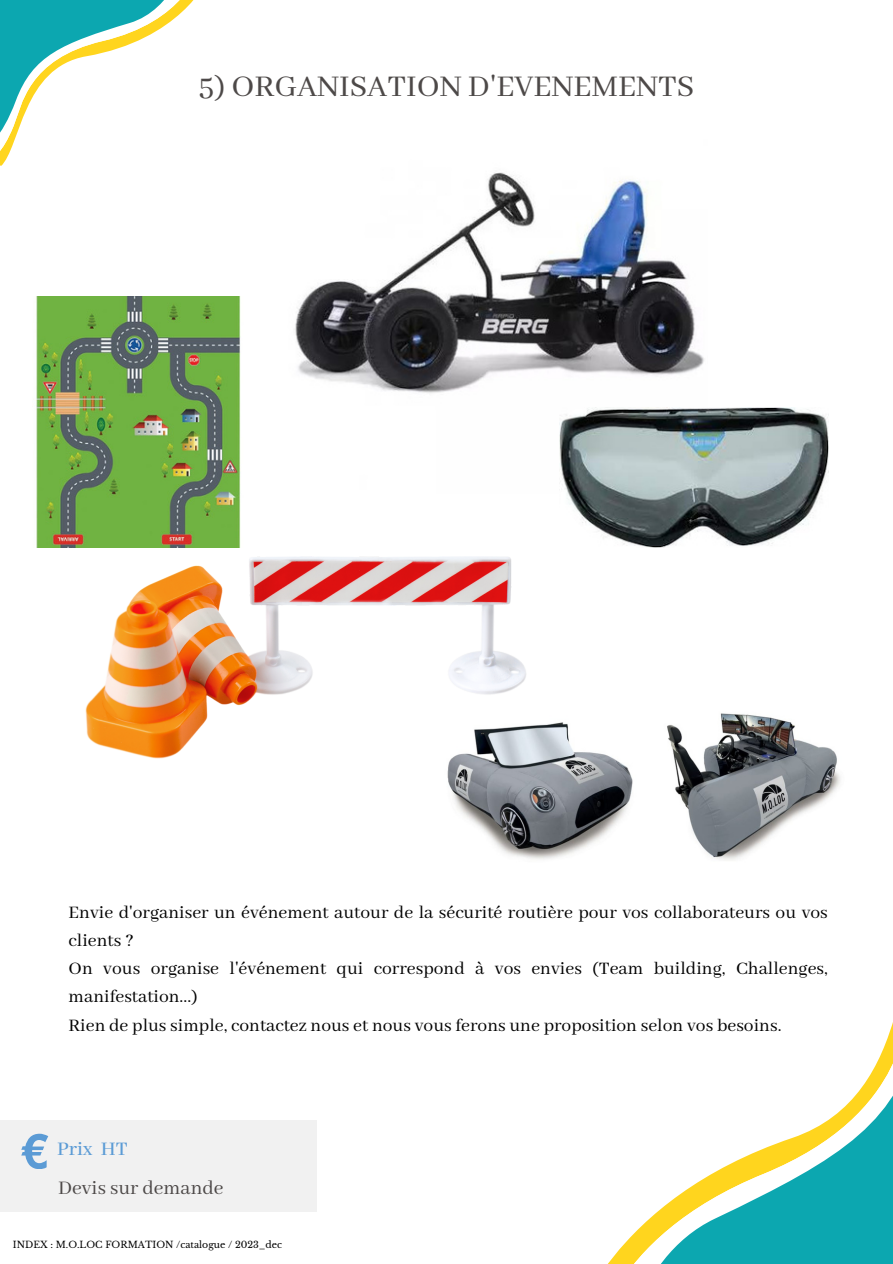
<style>
.page{position:relative;width:893px;height:1264px;background:#fff}
.page>*{position:absolute;margin:0;border:0;box-sizing:border-box;transform-origin:0 0}
.t1{font:33.45px "Abhaya Libre";color:#4d4948}
.t2{font:21.3px "Abhaya Libre";color:#4d4948}
.t3{font:500 21.3px "Abhaya Libre";color:#5b9bd5}
.t4{font:19.5px/28.2px "Abhaya Libre";color:#000}
.t5{font:9.3px "Libre Baskerville";color:#000}
</style>
<div class="page">
<svg style="left:0;top:0;width:194px;height:166px"></svg>
<div style="left:0;top:1120px;width:316px;height:91px;background:#f1f1f1"></div>
<svg style="left:21px;top:1133px;width:27px;height:35px"></svg>
<img style="left:447px;top:713px;width:393px;height:147px">
<img style="left:294px;top:172px;width:410px;height:221px">
<img style="left:559px;top:407px;width:269px;height:140px">
<img style="left:36px;top:297px;width:205px;height:250px">
<img style="left:85px;top:556px;width:441px;height:202px">
<svg style="left:617px;top:1025px;width:275px;height:238px"></svg>
<p class="t1" style="left:199px;top:68px;width:497px">5) ORGANISATION D'EVENEMENTS</p>
<p class="t4" style="left:69px;top:899px;width:760px">Envie d'organiser un événement autour de la sécurité routière pour vos collaborateurs ou vos clients ?</p>
<p class="t4" style="left:69px;top:955px;width:760px">On vous organise l'événement qui correspond à vos envies (Team building, Challenges, manifestation...)</p>
<p class="t4" style="left:69px;top:1011px;width:714px">Rien de plus simple, contactez nous et nous vous ferons une proposition selon vos besoins.</p>
<p class="t3" style="left:57px;top:1137px;width:72px">Prix HT</p>
<p class="t2" style="left:58px;top:1176px;width:167px">Devis sur demande</p>
<p class="t5" style="left:13px;top:1238px;width:271px">INDEX : M.O.LOC FORMATION /catalogue / 2023_dec</p>
</div>
